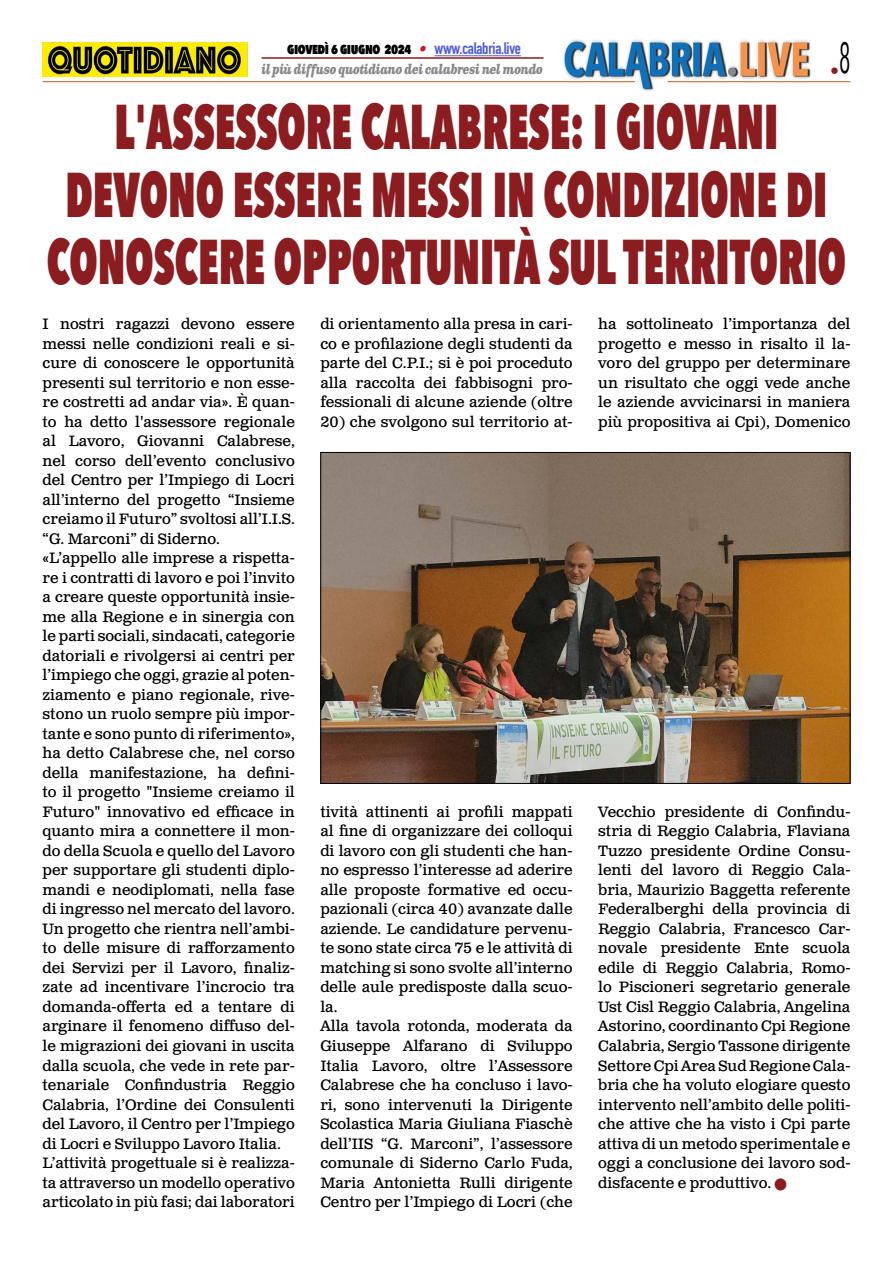
<style>
.page{position:relative;width:893px;height:1263px;background:#fff}
.page>*{position:absolute;margin:0;border:0;box-sizing:border-box;transform-origin:0 0}
.t1{font:800 63px/67.5px "Avenir Next Condensed";color:#8b1c1f;text-align:center;scale:.7 1}
.t2{font:18px "Avenir Next Condensed";color:#8b1c1f}
.t3{font:15px/19.5px "Clarendon Text Pro";color:#000;text-align:justify}
.t4{font:800 15px "Avenir Next Condensed";letter-spacing:-.03em;color:#000;scale:.9 1}
.t5{font:italic 700 13.5px "Clarendon Text Pro";letter-spacing:-.05em;color:#878787;scale:.79 1}
.s1{font-family:"Clarendon Text Pro";font-weight:700;font-style:italic;color:#ca181a}
.s2{font-family:"DIN Condensed";font-weight:700;font-size:16.5px;color:#4f5cd6}
.s3{color:#8b1c1f}
</style>
<div class="page">
<img style="left:563px;top:39px;width:248px;height:51px">
<hr style="left:43px;top:81px;width:592px;height:1px;background:#c85a19">
<hr style="left:668px;top:81px;width:182px;height:1px;background:#c85a19">
<hr style="left:434px;top:55px;width:87px;height:1px;background:#4f5cd6">
<hr style="left:261px;top:57px;width:282px;height:2px;background:#8b1c1f">
<img style="left:43px;top:42px;width:204px;height:35px">
<img style="left:323px;top:454px;width:525px;height:328px">
<p class="t2" style="left:830px;top:55px;width:22px">•<sup>8</sup></p>
<p class="t4" style="left:287px;top:39px;width:261px">giovedì 6 giugno 2024 <span class="s1">•</span> <span class="s2">www.calabria.live</span></p>
<p class="t5" style="left:261px;top:61px;width:358px">il più diffuso quotidiano dei calabresi nel mondo</p>
<h1 class="t1" style="left:47px;top:93px;width:1143px">L'ASSESSORE CALABRESE: I GIOVANI<br>DEVONO ESSERE MESSI IN CONDIZIONE DI<br>CONOSCERE OPPORTUNITÀ SUL TERRITORIO</h1>
<p class="t3" style="left:43px;top:315px;width:254px;text-align:left">I nostri ragazzi devono essere messi nelle condizioni reali e si&shy;cure di conoscere le opportunità presenti sul territorio e non esse&shy;re costretti ad andar via». È quan&shy;to ha detto l'assessore regionale al Lavoro, Giovanni Calabrese, nel corso dell’evento conclusivo del Centro per l’Impiego di Locri all’interno del progetto “Insieme creiamo il Futuro” svoltosi all’I.I.S. “G. Marconi” di Siderno. «L’appello alle imprese a rispetta&shy;re i contratti di lavoro e poi l’invito a creare queste opportunità insie&shy;me alla Regione e in sinergia con le parti sociali, sindacati, categorie datoriali e rivolgersi ai centri per l’impiego che oggi, grazie al poten&shy;ziamento e piano regionale, rive&shy;stono un ruolo sempre più impor&shy;tante e sono punto di riferimento», ha detto Calabrese che, nel corso della manifestazione, ha defini&shy;to il progetto "Insieme creiamo il Futuro" innovativo ed efficace in quanto mira a connettere il mon&shy;do della Scuola e quello del Lavoro per supportare gli studenti diplo&shy;mandi e neodiplomati, nella fase di ingresso nel mercato del lavoro.<br>Un progetto che rientra nell’ambi&shy;to delle misure di rafforzamento dei Servizi per il Lavoro, finaliz&shy;zate ad incentivare l’incrocio tra domanda-offerta ed a tentare di arginare il fenomeno diffuso del&shy;le migrazioni dei giovani in uscita dalla scuola, che vede in rete par&shy;tenariale Confindustria Reggio Calabria, l’Ordine dei Consulenti del Lavoro, il Centro per l’Impiego di Locri e Sviluppo Lavoro Italia.<br>L’attività progettuale si è realizza&shy;ta attraverso un modello operativo articolato in più fasi; dai laboratori</p>
<p class="t3" style="left:320px;top:315px;width:254px">di orientamento alla presa in cari&shy;co e profilazione degli studenti da parte del C.P.I.; si è poi proceduto alla raccolta dei fabbisogni pro&shy;fessionali di alcune aziende (oltre</p>
<p class="t3" style="left:598px;top:315px;width:254px">ha sottolineato l’importanza del progetto e messo in risalto il la&shy;voro del gruppo per determinare un risultato che oggi vede anche le aziende avvicinarsi in maniera più propositiva ai Cpi), Domenico</p>
<p class="t3" style="left:320px;top:413px;width:254px">20) che svolgono sul territorio at-</p>
<p class="t3" style="left:598px;top:803px;width:254px">Vecchio presidente di Confindu&shy;stria di Reggio Calabria, Flaviana Tuzzo presidente Ordine Consu&shy;lenti del lavoro di Reggio Cala&shy;bria, Maurizio Baggetta referente Federalberghi della provincia di Reggio Calabria, Francesco Car&shy;novale presidente Ente scuola edile di Reggio Calabria, Romo&shy;lo Piscioneri segretario generale Ust Cisl Reggio Calabria, Angelina Astorino, coordinanto Cpi Regione Calabria, Sergio Tassone dirigente Settore Cpi Area Sud Regione Cala&shy;bria che ha voluto elogiare questo intervento nell’ambito delle politi&shy;che attive che ha visto i Cpi parte attiva di un metodo sperimentale e oggi a conclusione dei lavoro sod&shy;disfacente e produttivo. <span class="s3">■</span></p>
<p class="t3" style="left:320px;top:803px;width:254px;text-align:left">tività attinenti ai profili mappati al fine di organizzare dei colloqui di lavoro con gli studenti che han&shy;no espresso l’interesse ad aderire alle proposte formative ed occu&shy;pazionali (circa 40) avanzate dalle aziende. Le candidature pervenu&shy;te sono state circa 75 e le attività di matching si sono svolte all’interno delle aule predisposte dalla scuo&shy;la.<br>Alla tavola rotonda, moderata da Giuseppe Alfarano di Sviluppo Italia Lavoro, oltre l’Assessore Calabrese che ha concluso i lavo&shy;ri, sono intervenuti la Dirigente Scolastica Maria Giuliana Fiaschè dell’IIS “G. Marconi”, l’assessore comunale di Siderno Carlo Fuda, Maria Antonietta Rulli dirigente Centro per l’Impiego di Locri (che</p>
</div>
